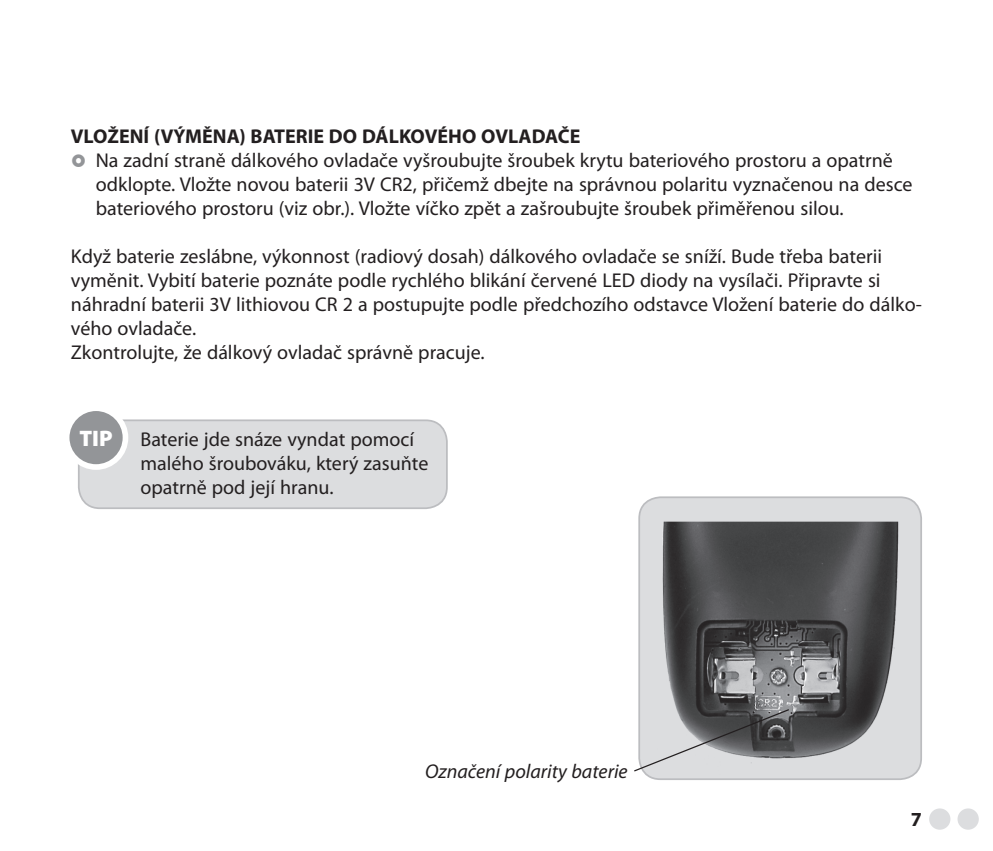
<style>
.page{position:relative;width:993px;height:851px;background:#fff}
.page>*{position:absolute;margin:0;border:0;box-sizing:border-box;transform-origin:0 0}
.t1{font:20px/24px "Myriad Pro";color:#231f20}
.t2{font:700 20px "Myriad Pro";color:#231f20}
.t3{font:italic 20px "Myriad Pro";color:#231f20}
.s1{font-weight:900;font-size:22.5px;color:#fff}
</style>
<div class="page">
<div style="left:79px;top:420px;width:368px;height:88px;background:#dcdddf;border-radius:21px"></div>
<div style="left:78px;top:419px;width:369px;height:90px;border:2px solid #bcbdc0;border-radius:21px"></div>
<div style="left:67px;top:408px;width:58px;height:59px;background:#939598;border-radius:50%"></div>
<div style="left:64px;top:405px;width:64px;height:65px;border:6px solid #fff;border-radius:50%"></div>
<div style="left:928px;top:808px;width:22px;height:21px;background:#dcdddf;border-radius:50%"></div>
<div style="left:957px;top:808px;width:21px;height:21px;background:#dcdddf;border-radius:50%"></div>
<div style="left:639px;top:497px;width:281px;height:282px;background:#dcdddf;border-radius:21px"></div>
<img style="left:643px;top:521px;width:277px;height:258px">
<div style="left:638px;top:496px;width:283px;height:284px;border:2px solid #bcbdc0;border-radius:21px"></div>
<svg style="left:634px;top:708px;width:156px;height:64px"></svg>
<p class="t2" style="left:71px;top:128px;width:511px">VLOŽENÍ (VÝMĚNA) BATERIE DO DÁLKOVÉHO OVLADAČE</p>
<p class="t1" style="left:96px;top:149px;width:818px">Na zadní straně dálkového ovladače vyšroubujte šroubek krytu bateriového prostoru a opatrně odklopte. Vložte novou baterii 3V CR2, přičemž dbejte na správnou polaritu vyznačenou na desce bateriového prostoru (viz obr.). Vložte víčko zpět a zašroubujte šroubek přiměřenou silou.</p>
<p class="t1" style="left:71px;top:245px;width:852px">Když baterie zeslábne, výkonnost (radiový dosah) dálkového ovladače se sníží. Bude třeba baterii vyměnit. Vybití baterie poznáte podle rychlého blikání červené LED diody na vysílači. Připravte si náhradní baterii 3V lithiovou CR 2 a postupujte podle předchozího odstavce Vložení baterie do dálko&shy;vého ovladače.<br>Zkontrolujte, že dálkový ovladač správně pracuje.</p>
<p class="t1" style="left:140px;top:428px;width:289px;text-indent:-61px"><span class="s1">TIP</span> Baterie jde snáze vyndat pomocí malého šroubováku, který zasuňte opatrně pod její hranu.</p>
<p class="t3" style="left:425px;top:763px;width:204px">Označení polarity baterie</p>
<p class="t2" style="left:910px;top:811px;width:13px">7</p>
</div>
